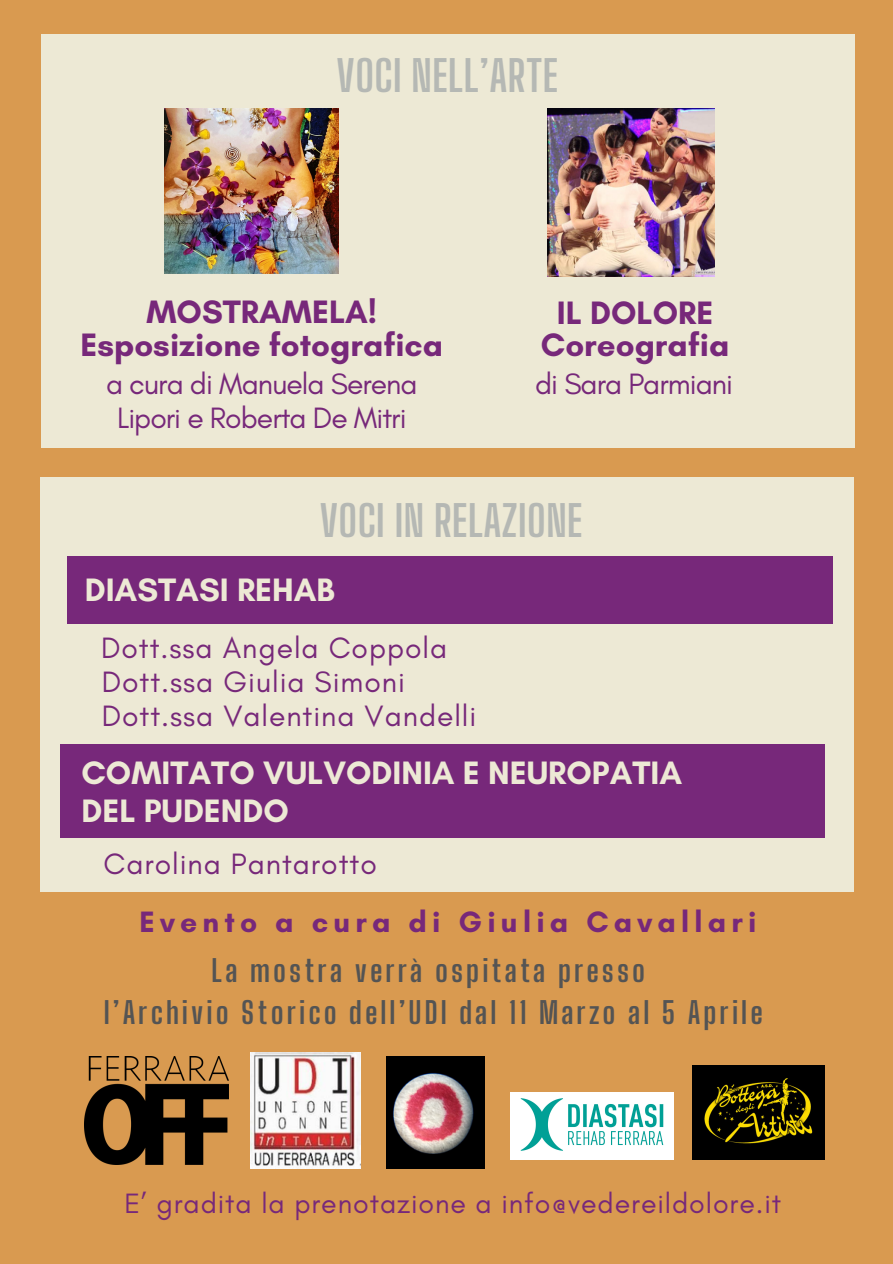
<style>
.page{position:relative;width:893px;height:1264px;background:#fff}
.page>*{position:absolute;margin:0;border:0;box-sizing:border-box;transform-origin:0 0}
.t1{font:700 42.6px "Big Shoulders Display";letter-spacing:.01em;color:#b5b8b4}
.t2{font:700 33px/32.7px "Glacial Indifference";color:#77287a;text-align:center}
.t3{font:700 33px/37.2px "Glacial Indifference";color:#ede9d5}
.t4{font:30px/33.8px "Glacial Indifference";letter-spacing:.03em;color:#77287a}
.t5{font:700 30px/41.7px "Big Shoulders Display";letter-spacing:.1em;color:#545454;text-align:center}
.t6{font:30px/33.8px "Glacial Indifference";letter-spacing:-.03em;color:#77287a;text-align:center}
.t7{font:700 30px "Glacial Indifference";letter-spacing:.175em;color:#77287a}
.t8{font:28.5px "Glacial Indifference";letter-spacing:.03em;color:#77287a}
</style>
<div class="page">
<div style="left:0;top:0;width:892px;height:1263px;background:#d99a50"></div>
<div style="left:41px;top:34px;width:813px;height:413px;background:#ede9d5"></div>
<img style="left:164px;top:108px;width:175px;height:165px">
<div style="left:41px;top:478px;width:813px;height:413px;background:#ede9d5"></div>
<div style="left:68px;top:555px;width:764px;height:68px;background:#77287a"></div>
<img style="left:547px;top:108px;width:167px;height:169px">
<img style="left:250px;top:1052px;width:110px;height:116px">
<img style="left:692px;top:1065px;width:132px;height:94px">
<img style="left:510px;top:1092px;width:163px;height:67px">
<img style="left:386px;top:1056px;width:98px;height:112px">
<div style="left:60px;top:744px;width:764px;height:94px;background:#77287a"></div>
<img style="left:85px;top:1056px;width:144px;height:108px">
<h4 class="t1" style="left:336px;top:50px;width:223px">VOCI NELL’ARTE</h4>
<h2 class="t2" style="left:80px;top:295px;width:364px">MOSTRAMELA!<br>Esposizione fotografica</h2>
<h4 class="t2" style="left:541px;top:296px;width:190px">IL DOLORE<br>Coreografia</h4>
<p class="t6" style="left:106px;top:366px;width:313px">a cura di Manuela Serena<br>Lipori e Roberta De Mitri</p>
<p class="t6" style="left:535px;top:366px;width:199px">di Sara Parmiani</p>
<h1 class="t1" style="left:319px;top:494px;width:264px">VOCI IN RELAZIONE</h1>
<p class="t3" style="left:85px;top:571px;width:251px">DIASTASI REHAB</p>
<h3 class="t4" style="left:101px;top:630px;width:377px">Dott.ssa Angela Coppola<br>Dott.ssa Giulia Simoni<br>Dott.ssa Valentina Vandelli</h3>
<p class="t3" style="left:81px;top:754px;width:602px">COMITATO VULVODINIA E NEUROPATIA<br>DEL PUDENDO</p>
<h4 class="t4" style="left:103px;top:846px;width:275px">Carolina Pantarotto</h4>
<p class="t7" style="left:139px;top:903px;width:618px">Evento a cura di Giulia Cavallari</p>
<p class="t5" style="left:104px;top:949px;width:660px">La mostra verrà ospitata presso<br>l’Archivio Storico dell’UDI dal 11 Marzo al 5 Aprile</p>
<h3 class="t8" style="left:124px;top:1185px;width:658px">E’ gradita la prenotazione a info@vedereildolore.it</h3>
</div>
